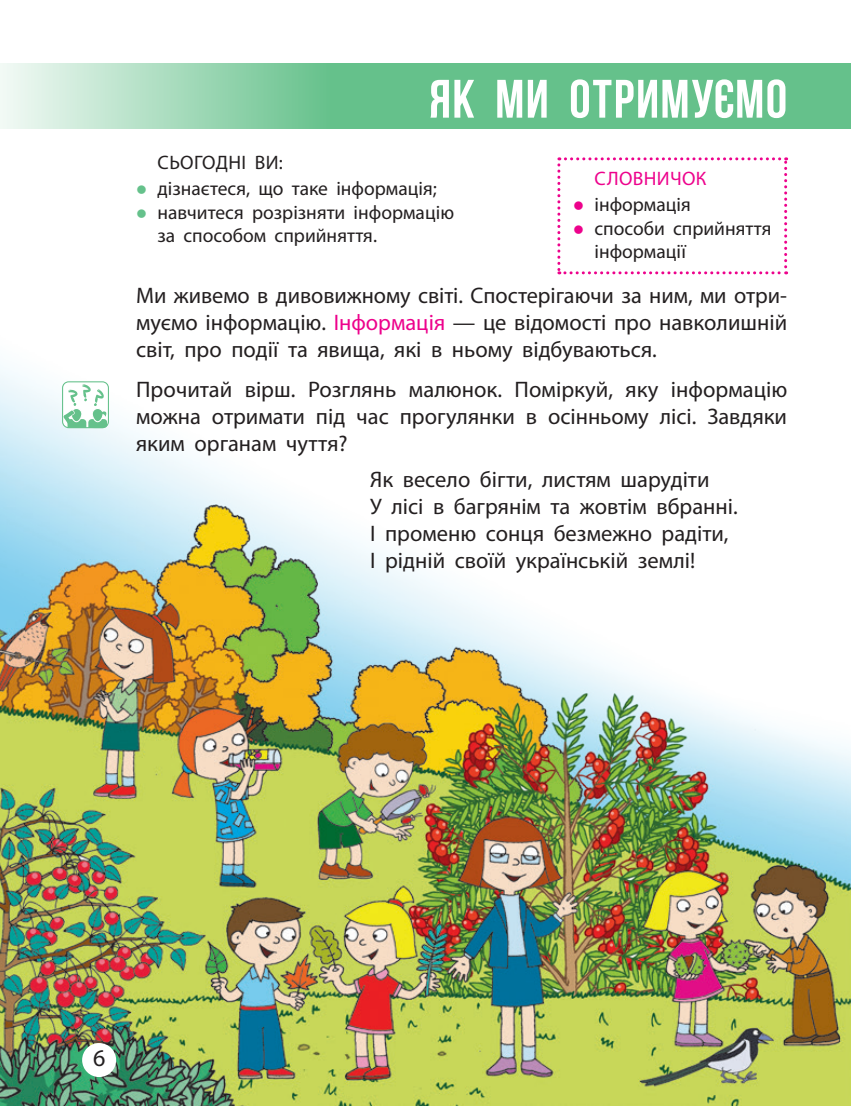
<style>
.page{position:relative;width:851px;height:1106px;background:#fff}
.page>*{position:absolute;margin:0;border:0;box-sizing:border-box;transform-origin:0 0}
.t1{font:700 54px "Bebas Neue";letter-spacing:.03em;color:#fff}
.t2{font:24px "Myriad Pro";color:#231f20}
.t3{font:22.5px/27px "Myriad Pro";color:#231f20;text-align:justify}
.t4{font:19.5px/23.4px "Myriad Pro";color:#231f20}
.t5{font:19.5px "Myriad Pro";letter-spacing:.02em;color:#ed028c}
.s1{color:#ed028c}
</style>
<div class="page">
<svg style="left:0;top:64px;width:850px;height:65px;background:#81cca0"></svg>
<img style="left:0;top:157px;width:850px;height:949px">
<div style="left:62px;top:381px;width:47px;height:47px;border:1px solid #65c18b;border-radius:6px"></div>
<svg style="left:62px;top:384px;width:45px;height:45px"></svg>
<svg style="left:715px;top:79px;width:18px;height:39px"></svg>
<div style="left:82px;top:1043px;width:34px;height:34px;background:#fff;border-radius:50%"></div>
<svg style="left:137px;top:186px;width:9px;height:8px"></svg>
<svg style="left:137px;top:209px;width:9px;height:9px"></svg>
<svg style="left:557px;top:157px;width:230px;height:117px"></svg>
<h1 class="t1" style="left:429px;top:69px;width:359px">ЯК МИ ОТРИМУ МО</h1>
<p class="t4" style="left:158px;top:150px;width:24px">Сьогод</p>
<p class="t4" style="left:157px;top:149px;width:281px;line-height:26.4px;text-indent:71px">ніви:<br>дізнаєтеся, що таке інформація;</p>
<p class="t4" style="left:157px;top:200px;width:298px">навчитеся розрізняти інформацію за способом сприйняття.</p>
<p class="t5" style="left:594px;top:166px;width:113px">СЛОВНИЧОК</p>
<p class="t4" style="left:594px;top:193px;width:178px">інформація<br>способи сприйняття інформації</p>
<p class="t3" style="left:136px;top:282px;width:652px">Ми живемо в дивовижному світі. Спостерігаючи за ним, ми отри&shy;муємо інформацію. <span class="s1">Інформація</span> — це відомості про навколишній світ, про події та явища, які в ньому відбуваються.</p>
<p class="t3" style="left:136px;top:376px;width:652px">Прочитай вірш. Розглянь малюнок. Поміркуй, яку інформацію можна отримати під час прогулянки в осінньому лісі. Завдяки яким органам чуття?</p>
<p class="t3" style="left:370px;top:465px;width:369px;text-align:left">Як весело бігти, листям шарудіти<br>У лісі в багрянім та жовтім вбранні.<br>І променю сонця безмежно радіти, І рідній своїй українській землі!</p>
<p class="t2" style="left:93px;top:1043px;width:14px">6</p>
</div>
